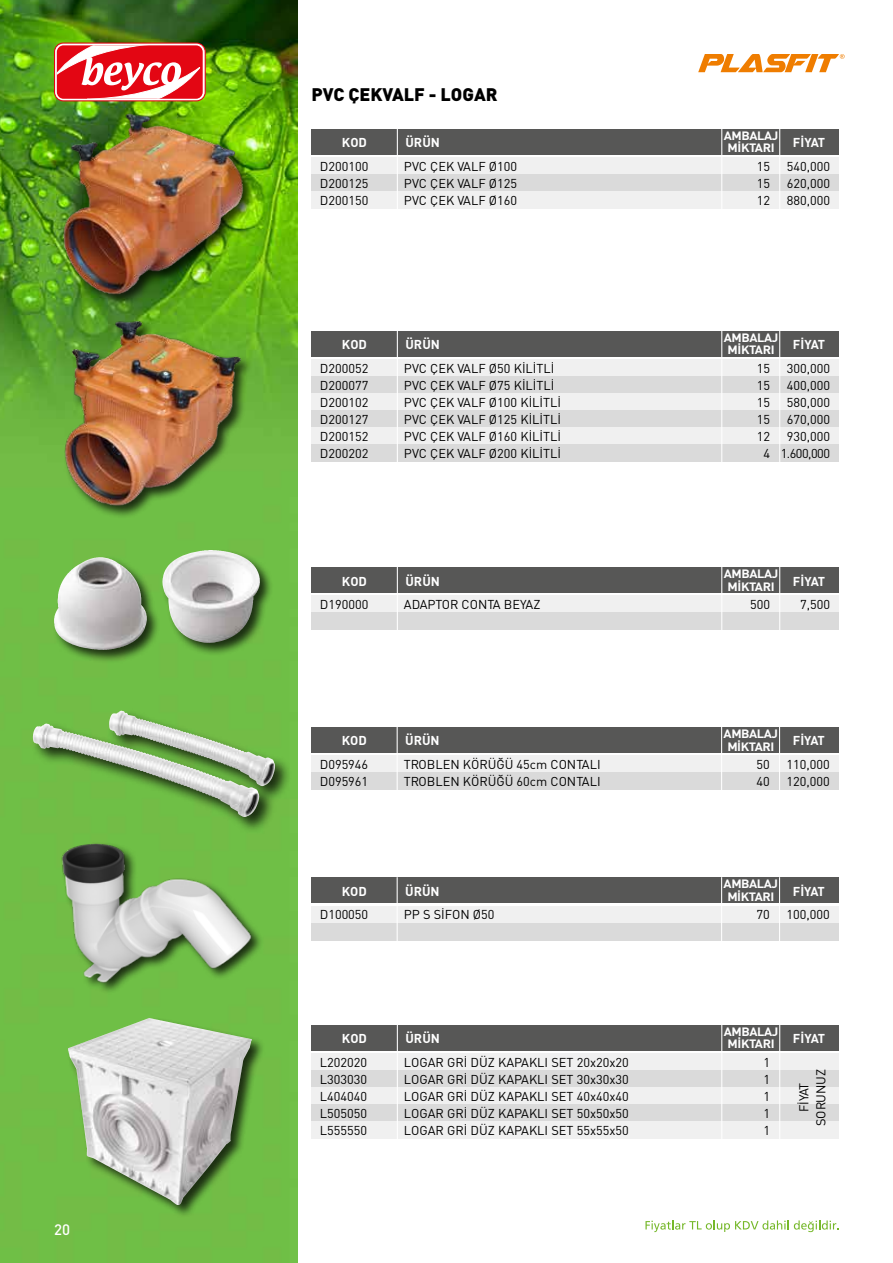
<style>
.page{position:relative;width:893px;height:1263px;background:#fff}
.page>*{position:absolute;margin:0;border:0;box-sizing:border-box;transform-origin:0 0}
.t1{font:18px "DIN Black Tr";color:#000}
.t2{font:15px "DIN Medium Tr";color:#fff}
.t3{font:12.75px/17px "DIN Tr";color:#000;text-align:center}
.t4{font:12.75px "DINT Bold Tr";color:#fff}
.t5{font:12px/12.8px "DINT Bold Tr";letter-spacing:-.03em;color:#fff;text-align:center;scale:1.06 1}
</style>
<div class="page">
<img style="left:0;top:0;width:298px;height:1263px">
<div style="left:54px;top:43px;width:152px;height:58px;border:1px solid #e30613;border-radius:9px"></div>
<svg style="left:57px;top:45px;width:143px;height:54px"></svg>
<svg style="left:645px;top:1220px;width:194px;height:12px"></svg>
<svg style="left:698px;top:54px;width:147px;height:18px"></svg>
<div style="left:311px;top:158px;width:528px;height:17px;background:#f0f0f0"></div>
<div style="left:311px;top:175px;width:528px;height:17px;background:#dadada"></div>
<div style="left:311px;top:192px;width:528px;height:17px;background:#f0f0f0"></div>
<div style="left:311px;top:129px;width:528px;height:25px;background:#575756"></div>
<hr style="left:721px;top:129px;width:1px;height:91px;background:#fff">
<hr style="left:779px;top:129px;width:1px;height:91px;background:#fff">
<hr style="left:397px;top:129px;width:1px;height:91px;background:#fff">
<div style="left:311px;top:360px;width:528px;height:17px;background:#f0f0f0"></div>
<div style="left:311px;top:377px;width:528px;height:17px;background:#dadada"></div>
<div style="left:311px;top:394px;width:528px;height:17px;background:#f0f0f0"></div>
<div style="left:311px;top:411px;width:528px;height:17px;background:#dadada"></div>
<div style="left:311px;top:428px;width:528px;height:17px;background:#f0f0f0"></div>
<div style="left:311px;top:445px;width:528px;height:17px;background:#dadada"></div>
<div style="left:311px;top:331px;width:528px;height:25px;background:#575756"></div>
<hr style="left:721px;top:331px;width:1px;height:138px;background:#fff">
<hr style="left:779px;top:331px;width:1px;height:138px;background:#fff">
<hr style="left:397px;top:331px;width:1px;height:138px;background:#fff">
<div style="left:66px;top:1016px;width:199px;height:202px;background:#000;opacity:.75"></div>
<img style="left:81px;top:1018px;width:68px;height:25px">
<div style="left:311px;top:1054px;width:528px;height:17px;background:#f0f0f0"></div>
<div style="left:311px;top:1071px;width:528px;height:17px;background:#dadada"></div>
<div style="left:311px;top:1088px;width:528px;height:17px;background:#f0f0f0"></div>
<div style="left:311px;top:1105px;width:528px;height:17px;background:#dadada"></div>
<div style="left:311px;top:1122px;width:528px;height:17px;background:#f0f0f0"></div>
<div style="left:311px;top:1025px;width:528px;height:25px;background:#575756"></div>
<hr style="left:721px;top:1025px;width:1px;height:118px;background:#fff">
<hr style="left:779px;top:1025px;width:1px;height:118px;background:#fff">
<hr style="left:397px;top:1025px;width:1px;height:118px;background:#fff">
<div style="left:64px;top:320px;width:190px;height:199px;background:#000;opacity:.75"></div>
<img style="left:62px;top:318px;width:182px;height:191px">
<div style="left:62px;top:113px;width:194px;height:194px;background:#000;opacity:.75"></div>
<img style="left:57px;top:110px;width:192px;height:190px">
<img style="left:30px;top:817px;width:254px;height:196px">
<div style="left:311px;top:756px;width:527px;height:17px;background:#f0f0f0"></div>
<div style="left:311px;top:773px;width:527px;height:17px;background:#dadada"></div>
<div style="left:311px;top:727px;width:527px;height:25px;background:#575756"></div>
<hr style="left:721px;top:727px;width:1px;height:119px;background:#fff">
<hr style="left:779px;top:727px;width:1px;height:119px;background:#fff">
<hr style="left:397px;top:727px;width:1px;height:119px;background:#fff">
<div style="left:311px;top:906px;width:527px;height:17px;background:#f0f0f0"></div>
<div style="left:311px;top:923px;width:527px;height:17px;background:#dadada"></div>
<div style="left:311px;top:877px;width:527px;height:26px;background:#575756"></div>
<hr style="left:721px;top:877px;width:1px;height:119px;background:#fff">
<hr style="left:779px;top:877px;width:1px;height:119px;background:#fff">
<hr style="left:397px;top:877px;width:1px;height:119px;background:#fff">
<div style="left:31px;top:709px;width:261px;height:125px;background:#000;opacity:.75"></div>
<img style="left:109px;top:711px;width:12px;height:19px">
<div style="left:311px;top:596px;width:528px;height:17px;background:#f0f0f0"></div>
<div style="left:311px;top:613px;width:528px;height:17px;background:#dadada"></div>
<div style="left:311px;top:567px;width:528px;height:25px;background:#575756"></div>
<hr style="left:721px;top:567px;width:1px;height:67px;background:#fff">
<hr style="left:779px;top:567px;width:1px;height:67px;background:#fff">
<hr style="left:397px;top:567px;width:1px;height:67px;background:#fff">
<div style="left:52px;top:548px;width:222px;height:116px;background:#000;opacity:.75"></div>
<img style="left:162px;top:550px;width:75px;height:94px">
<p class="t2" style="left:54px;top:1220px;width:17px">20</p>
<h1 class="t1" style="left:311px;top:82px;width:188px">PVC ÇEKVALF - LOGAR</h1>
<p class="t5" style="left:724px;top:128px;width:53px">AMBALAJ<br>MİKTARI</p>
<p class="t4" style="left:342px;top:134px;width:27px">KOD</p>
<p class="t4" style="left:405px;top:134px;width:36px">ÜRÜN</p>
<p class="t4" style="left:793px;top:134px;width:34px">FİYAT</p>
<p class="t3" style="left:320px;top:158px;width:50px">D200100</p>
<p class="t3" style="left:404px;top:158px;width:115px">PVC ÇEK VALF Ø100</p>
<p class="t3" style="left:757px;top:158px;width:15px">15</p>
<p class="t3" style="left:787px;top:158px;width:45px">540,000</p>
<p class="t3" style="left:320px;top:175px;width:50px">D200125</p>
<p class="t3" style="left:404px;top:175px;width:115px">PVC ÇEK VALF Ø125</p>
<p class="t3" style="left:757px;top:175px;width:15px">15</p>
<p class="t3" style="left:787px;top:175px;width:45px">620,000</p>
<p class="t3" style="left:320px;top:192px;width:50px">D200150</p>
<p class="t3" style="left:404px;top:192px;width:115px">PVC ÇEK VALF Ø160</p>
<p class="t3" style="left:757px;top:192px;width:15px">12</p>
<p class="t3" style="left:787px;top:192px;width:45px">880,000</p>
<p class="t5" style="left:724px;top:330px;width:53px">AMBALAJ<br>MİKTARI</p>
<p class="t4" style="left:342px;top:336px;width:27px">KOD</p>
<p class="t4" style="left:405px;top:336px;width:36px">ÜRÜN</p>
<p class="t4" style="left:793px;top:336px;width:34px">FİYAT</p>
<p class="t3" style="left:320px;top:360px;width:50px">D200052</p>
<p class="t3" style="left:404px;top:360px;width:152px">PVC ÇEK VALF Ø50 KİLİTLİ</p>
<p class="t3" style="left:757px;top:360px;width:15px">15</p>
<p class="t3" style="left:787px;top:360px;width:45px">300,000</p>
<p class="t3" style="left:320px;top:377px;width:50px">D200077</p>
<p class="t3" style="left:404px;top:377px;width:152px">PVC ÇEK VALF Ø75 KİLİTLİ</p>
<p class="t3" style="left:757px;top:377px;width:15px">15</p>
<p class="t3" style="left:787px;top:377px;width:45px">400,000</p>
<p class="t3" style="left:320px;top:394px;width:50px">D200102</p>
<p class="t3" style="left:404px;top:394px;width:159px">PVC ÇEK VALF Ø100 KİLİTLİ</p>
<p class="t3" style="left:757px;top:394px;width:15px">15</p>
<p class="t3" style="left:787px;top:394px;width:45px">580,000</p>
<p class="t3" style="left:320px;top:411px;width:50px">D200127</p>
<p class="t3" style="left:404px;top:411px;width:159px">PVC ÇEK VALF Ø125 KİLİTLİ</p>
<p class="t3" style="left:757px;top:411px;width:15px">15</p>
<p class="t3" style="left:787px;top:411px;width:45px">670,000</p>
<p class="t3" style="left:320px;top:428px;width:50px">D200152</p>
<p class="t3" style="left:404px;top:428px;width:159px">PVC ÇEK VALF Ø160 KİLİTLİ</p>
<p class="t3" style="left:757px;top:428px;width:15px">12</p>
<p class="t3" style="left:787px;top:428px;width:45px">930,000</p>
<p class="t3" style="left:320px;top:445px;width:50px">D200202</p>
<p class="t3" style="left:404px;top:445px;width:159px">PVC ÇEK VALF Ø200 KİLİTLİ</p>
<p class="t3" style="left:763px;top:445px;width:68px">4 1.600,000</p>
<p class="t5" style="left:724px;top:567px;width:53px">AMBALAJ<br>MİKTARI</p>
<p class="t4" style="left:342px;top:573px;width:27px">KOD</p>
<p class="t4" style="left:405px;top:573px;width:36px">ÜRÜN</p>
<p class="t4" style="left:793px;top:573px;width:34px">FİYAT</p>
<p class="t3" style="left:320px;top:596px;width:50px">D190000</p>
<p class="t3" style="left:404px;top:596px;width:138px">ADAPTOR CONTA BEYAZ</p>
<p class="t3" style="left:750px;top:596px;width:21px">500</p>
<p class="t3" style="left:800px;top:596px;width:31px">7,500</p>
<p class="t5" style="left:724px;top:726px;width:53px">AMBALAJ<br>MİKTARI</p>
<p class="t4" style="left:342px;top:732px;width:27px">KOD</p>
<p class="t4" style="left:405px;top:732px;width:36px">ÜRÜN</p>
<p class="t4" style="left:793px;top:732px;width:34px">FİYAT</p>
<p class="t3" style="left:320px;top:756px;width:50px">D095946</p>
<p class="t3" style="left:404px;top:756px;width:198px">TROBLEN KÖRÜĞÜ 45cm CONTALI</p>
<p class="t3" style="left:756px;top:756px;width:15px">50</p>
<p class="t3" style="left:786px;top:756px;width:45px">110,000</p>
<p class="t3" style="left:320px;top:773px;width:50px">D095961</p>
<p class="t3" style="left:404px;top:773px;width:198px">TROBLEN KÖRÜĞÜ 60cm CONTALI</p>
<p class="t3" style="left:756px;top:773px;width:15px">40</p>
<p class="t3" style="left:786px;top:773px;width:45px">120,000</p>
<p class="t5" style="left:724px;top:877px;width:53px">AMBALAJ<br>MİKTARI</p>
<p class="t4" style="left:342px;top:883px;width:27px">KOD</p>
<p class="t4" style="left:405px;top:883px;width:36px">ÜRÜN</p>
<p class="t4" style="left:793px;top:883px;width:34px">FİYAT</p>
<p class="t3" style="left:320px;top:906px;width:50px">D100050</p>
<p class="t3" style="left:404px;top:906px;width:92px">PP S SİFON Ø50</p>
<p class="t3" style="left:756px;top:906px;width:15px">70</p>
<p class="t3" style="left:786px;top:906px;width:45px">100,000</p>
<p class="t5" style="left:724px;top:1024px;width:53px">AMBALAJ<br>MİKTARI</p>
<p class="t4" style="left:342px;top:1030px;width:27px">KOD</p>
<p class="t4" style="left:405px;top:1030px;width:36px">ÜRÜN</p>
<p class="t4" style="left:793px;top:1030px;width:34px">FİYAT</p>
<p class="t3" style="left:320px;top:1054px;width:49px">L202020</p>
<p class="t3" style="left:404px;top:1054px;width:226px">LOGAR GRİ DÜZ KAPAKLI SET 20x20x20</p>
<p class="t3" style="left:763px;top:1054px;width:8px">1</p>
<p class="t3" style="left:320px;top:1071px;width:49px">L303030</p>
<p class="t3" style="left:404px;top:1071px;width:226px">LOGAR GRİ DÜZ KAPAKLI SET 30x30x30</p>
<p class="t3" style="left:763px;top:1071px;width:8px">1</p>
<p class="t3" style="left:320px;top:1088px;width:49px">L404040</p>
<p class="t3" style="left:404px;top:1088px;width:226px">LOGAR GRİ DÜZ KAPAKLI SET 40x40x40</p>
<p class="t3" style="left:763px;top:1088px;width:8px">1</p>
<p class="t3" style="left:320px;top:1105px;width:49px">L505050</p>
<p class="t3" style="left:404px;top:1105px;width:226px">LOGAR GRİ DÜZ KAPAKLI SET 50x50x50</p>
<p class="t3" style="left:763px;top:1105px;width:8px">1</p>
<p class="t3" style="left:320px;top:1122px;width:49px">L555550</p>
<p class="t3" style="left:404px;top:1122px;width:226px">LOGAR GRİ DÜZ KAPAKLI SET 55x55x50</p>
<p class="t3" style="left:763px;top:1122px;width:8px">1</p>
<p class="t3" style="left:795px;top:1126px;width:59px;rotate:-90deg">FİYAT<br>SORUNUZ</p>
</div>
